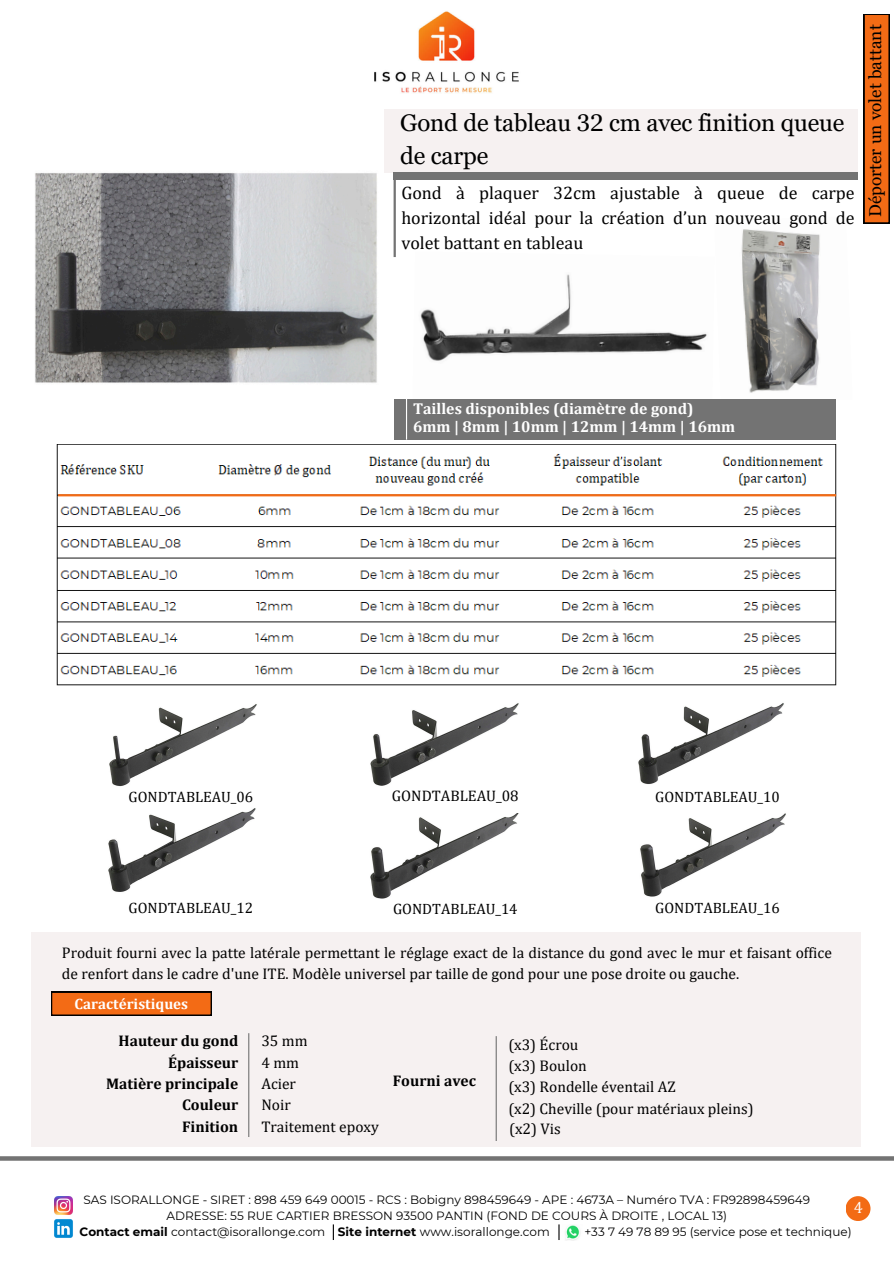
<style>
.page{position:relative;width:894px;height:1264px;background:#fff}
.page>*{position:absolute;margin:0;border:0;box-sizing:border-box;transform-origin:0 0}
.t1{font:24px/32.7px "Georgia Pro";letter-spacing:-.005em;color:#000}
.t2{font:18px/24.8px "Cambria";color:#000;text-align:justify}
.t3{font:17.1px "Georgia Pro";color:#000}
.t4{font:16.5px "Cambria";color:#fff}
.t5{font:700 15.75px/18px "Cambria";color:#fff}
.t6{font:15.45px/21.3px "Cambria";color:#000}
.t7{font:700 15.45px/21.3px "Cambria";color:#000;text-align:right}
.t8{font:15.3px "Cambria";color:#000}
.t9{font:15px "Cambria";color:#000}
.t10{font:700 15px "Cambria";color:#fff}
.t11{font:12px "Montserrat";color:#000}
.s1{font-weight:700}
</style>
<div class="page">
<img style="left:35px;top:172px;width:353px;height:211px">
<div style="left:383px;top:109px;width:477px;height:63px;background:#f6f1f1"></div>
<div style="left:393px;top:172px;width:467px;height:8px;background:#737373"></div>
<hr style="left:393px;top:180px;width:3px;height:77px;background:#737373">
<img style="left:370px;top:703px;width:149px;height:83px">
<img style="left:638px;top:703px;width:146px;height:81px">
<img style="left:108px;top:704px;width:149px;height:188px">
<img style="left:370px;top:813px;width:149px;height:86px">
<img style="left:640px;top:813px;width:146px;height:84px">
<img style="left:56px;top:444px;width:781px;height:242px">
<div style="left:31px;top:932px;width:829px;height:215px;background:#f6f1f1"></div>
<svg style="left:0;top:1156px;width:893px;height:4px;background:#7b7b7b"></svg>
<img style="left:741px;top:229px;width:95px;height:175px">
<div style="left:845px;top:1196px;width:25px;height:24px;background:#f36b15;border-radius:50%"></div>
<img style="left:420px;top:274px;width:287px;height:87px">
<div style="left:394px;top:399px;width:441px;height:40px;background:#737373"></div>
<hr style="left:248px;top:1033px;width:1px;height:103px;background:#737373">
<hr style="left:495px;top:1036px;width:1px;height:104px;background:#737373">
<svg style="left:51px;top:991px;width:161px;height:24px;background:#d65e12"></svg>
<hr style="left:58px;top:494px;width:777px;height:2px;background:#f36b15">
<img style="left:374px;top:11px;width:145px;height:82px">
<div style="left:858px;top:8px;width:35px;height:226px;background:#fff"></div>
<svg style="left:863px;top:14px;width:26px;height:209px;background:#da6012"></svg>
<svg style="left:333px;top:1224px;width:1px;height:15px"></svg>
<svg style="left:558px;top:1224px;width:1px;height:15px"></svg>
<img style="left:565px;top:1225px;width:15px;height:15px">
<img style="left:54px;top:1196px;width:18px;height:18px">
<img style="left:54px;top:1219px;width:19px;height:19px">
<hr style="left:406px;top:398px;width:1px;height:41px;background:#fff">
<p class="t1" style="left:400px;top:106px;width:445px">Gond de tableau 32 cm avec finition queue de carpe</p>
<h3 class="t2" style="left:401px;top:180px;width:454px">Gond à plaquer 32cm ajustable à queue de carpe horizontal idéal pour la création d’un nouveau gond de volet battant en tableau</h3>
<p class="t3" style="left:865px;top:217px;width:194px;rotate:-90deg">Déporter un volet battant</p>
<p class="t5" style="left:413px;top:399px;width:323px">Tailles disponibles (diamètre de gond)<br>6mm | 8mm | 10mm | 12mm | 14mm | 16mm</p>
<p class="t9" style="left:129px;top:788px;width:126px">GONDTABLEAU_06</p>
<p class="t8" style="left:392px;top:786px;width:128px">GONDTABLEAU_08</p>
<p class="t9" style="left:655px;top:788px;width:126px">GONDTABLEAU_10</p>
<p class="t9" style="left:129px;top:898px;width:126px">GONDTABLEAU_12</p>
<p class="t9" style="left:393px;top:899px;width:126px">GONDTABLEAU_14</p>
<p class="t9" style="left:655px;top:898px;width:126px">GONDTABLEAU_16</p>
<p class="t6" style="left:62px;top:941px;width:771px">Produit fourni avec la patte latérale permettant le réglage exact de la distance du gond avec le mur et faisant office de renfort dans le cadre d'une ITE. Modèle universel par taille de gond pour une pose droite ou gauche.</p>
<p class="t10" style="left:75px;top:995px;width:115px">Caractéristiques</p>
<p class="t7" style="left:106px;top:1030px;width:133px">Hauteur du gond<br>Épaisseur<br>Matière principale<br>Couleur<br>Finition</p>
<p class="t6" style="left:261px;top:1030px;width:119px">35 mm<br>4 mm<br>Acier<br>Noir<br>Traitement epoxy</p>
<h2 class="t7" style="left:392px;top:1069px;width:85px">Fourni avec</h2>
<h2 class="t6" style="left:508px;top:1033px;width:247px">(x3) Écrou<br>(x3) Boulon<br>(x3) Rondelle éventail AZ<br>(x2) Cheville (pour matériaux pleins)</h2>
<h1 class="t6" style="left:509px;top:1117px;width:53px">(x2) Vis</h1>
<h3 class="t11" style="left:83px;top:1192px;width:728px">SAS ISORALLONGE - SIRET : 898 459 649 00015 - RCS : Bobigny 898459649 - APE : 4673A – Numéro TVA : FR92898459649</h3>
<h3 class="t11" style="left:166px;top:1208px;width:562px">ADRESSE: 55 RUE CARTIER BRESSON 93500 PANTIN (FOND DE COURS À DROITE , LOCAL 13)</h3>
<p class="t11" style="left:80px;top:1224px;width:471px"><span class="s1">Contact email</span> contact@isorallonge.com <span class="s1">Site internet</span> www.isorallonge.com</p>
<p class="t11" style="left:584px;top:1224px;width:269px">+33 7 49 78 89 95 (service pose et technique)</p>
<p class="t4" style="left:853px;top:1197px;width:11px">4</p>
</div>
